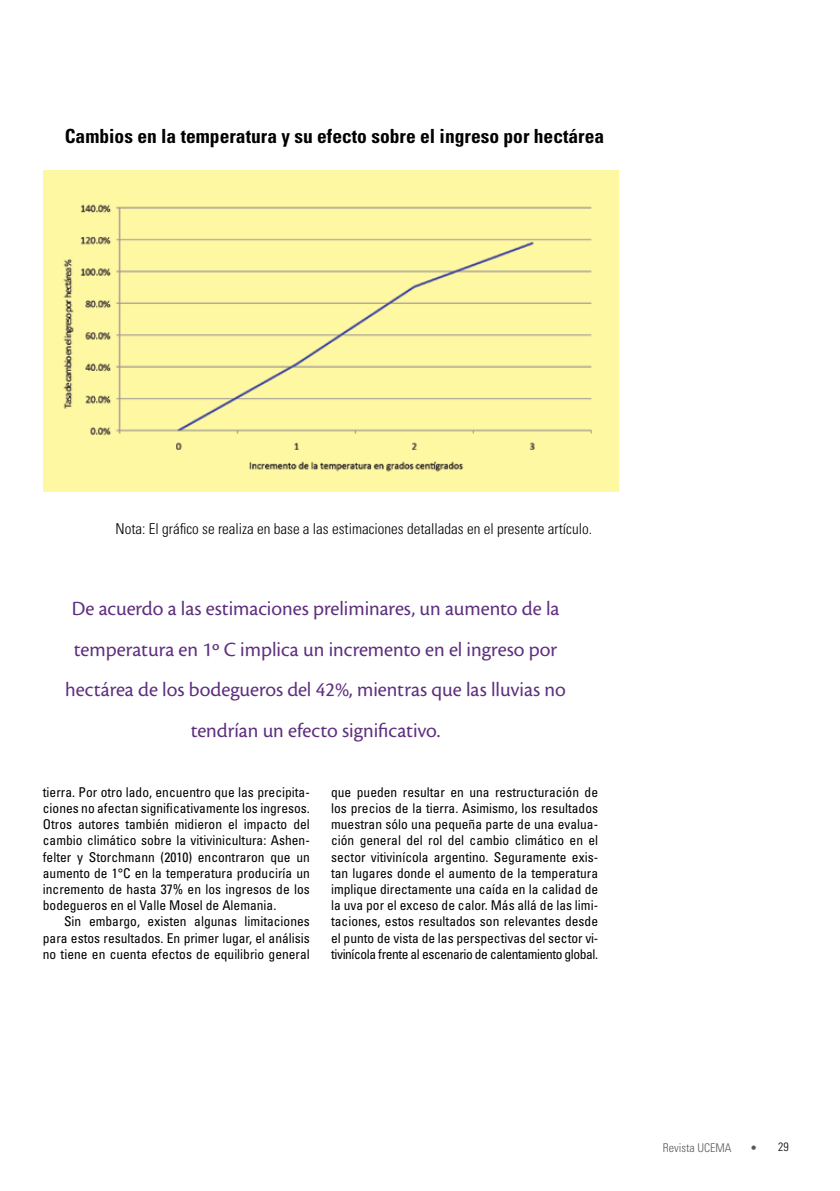
<style>
.page{position:relative;width:840px;height:1191px;background:#fff}
.page>*{position:absolute;margin:0;border:0;box-sizing:border-box;transform-origin:0 0}
.t1{font:21px/40.5px "Cronos MM 408 14";color:#5e2f7e;text-align:center}
.t2{font:700 condensed 19.5px "Univers";color:#000}
.t3{font:300 condensed 15px "Univers";color:#000}
.t4{font:condensed 13.5px/16.2px "Univers";color:#000;text-align:justify}
.t5{font:300 condensed 12px "Univers";color:#58595b}
.t6{font:300 condensed 12px "Univers";color:#000}
.s1{color:#58595b}
</style>
<div class="page">
<img style="left:44px;top:171px;width:574px;height:321px">
<h2 class="t2" style="left:65px;top:124px;width:541px">Cambios en la temperatura y su efecto sobre el ingreso por hectárea</h2>
<p class="t3" style="left:116px;top:519px;width:478px">Nota: El gráfico se realiza en base a las estimaciones detalladas en el presente artículo.</p>
<h1 class="t1" style="left:65px;top:589px;width:502px">De acuerdo a las estimaciones preliminares, un aumento de la temperatura en 1º C implica un incremento en el ingreso por hectárea de los bodegueros del 42%, mientras que las lluvias no tendrían un efecto significativo.</h1>
<p class="t4" style="left:43px;top:783px;width:268px">tierra. Por otro lado, encuentro que las precipita&shy;ciones no afectan significativamente los ingresos.<br>Otros autores también midieron el impacto del cambio climático sobre la vitivinicultura: Ashen&shy;felter y Storchmann (2010) encontraron que un aumento de 1°C en la temperatura produciría un incremento de hasta 37% en los ingresos de los bodegueros en el Valle Mosel de Alemania.</p>
<p class="t4" style="left:43px;top:913px;width:268px;text-indent:21px">Sin embargo, existen algunas limitaciones para estos resultados. En primer lugar, el análisis no tiene en cuenta efectos de equilibrio general</p>
<p class="t4" style="left:331px;top:783px;width:269px">que pueden resultar en una restructuración de los precios de la tierra. Asimismo, los resultados muestran sólo una pequeña parte de una evalua&shy;ción general del rol del cambio climático en el sector vitivinícola argentino. Seguramente exis&shy;tan lugares donde el aumento de la temperatura implique directamente una caída en la calidad de la uva por el exceso de calor. Más allá de las limi&shy;taciones, estos resultados son relevantes desde el punto de vista de las perspectivas del sector vi&shy;tivinícola frente al escenario de calentamiento global.</p>
<p class="t5" style="left:663px;top:1140px;width:70px">Revista UCEMA</p>
<p class="t6" style="left:750px;top:1139px;width:40px"><span class="s1">•</span> 29</p>
</div>
